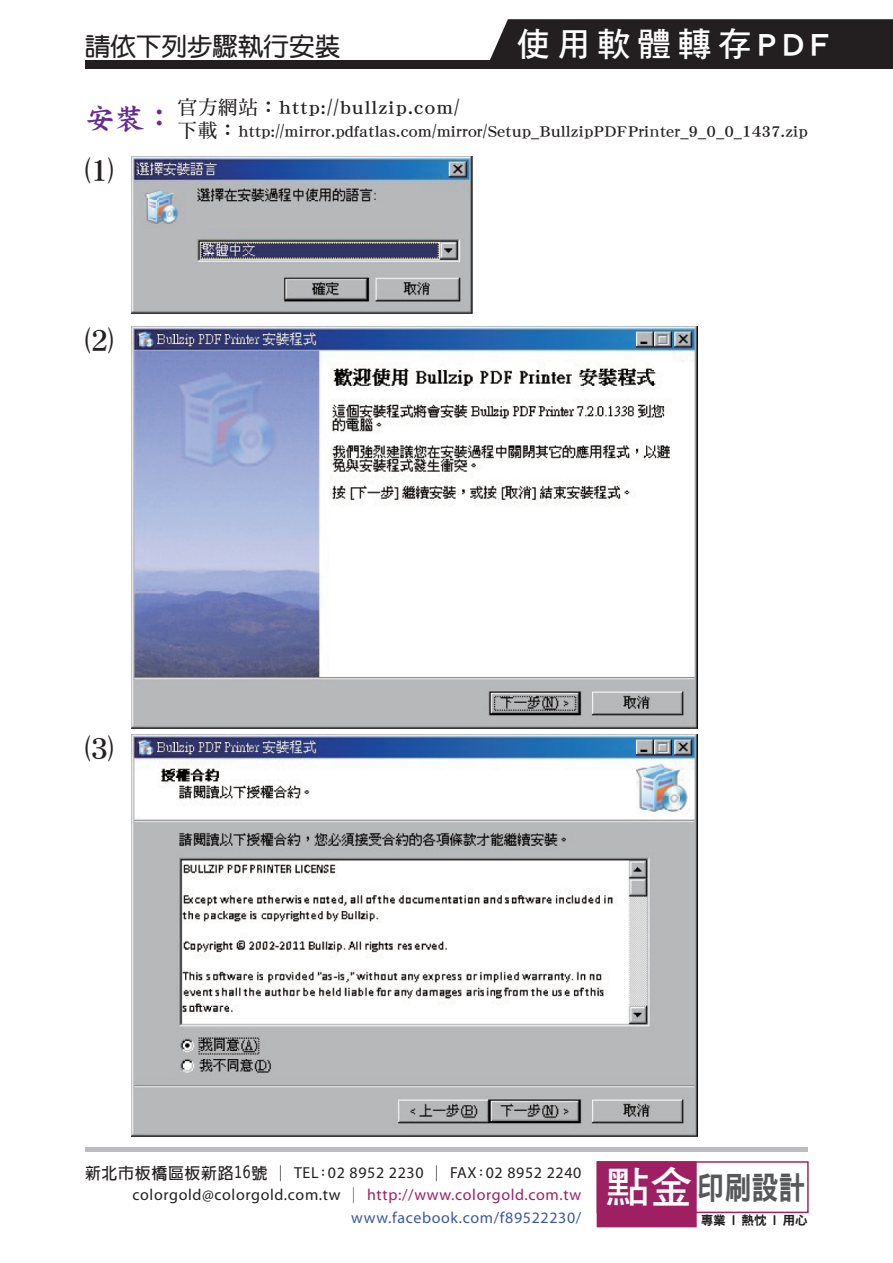
<style>
.page{position:relative;width:893px;height:1263px;background:#fff}
.page>*{position:absolute;margin:0;border:0;box-sizing:border-box;transform-origin:0 0}
.t1{font:33.45px "DF Hei Bd HKP BF";letter-spacing:.2em;color:#fff}
.t2{font:31.5px "DFN Hei W9 WIN BF";color:#57585a;scale:.85 1}
.t3{font:29.7px "DF Kai W9 WINP BF";color:#652d91}
.t4{font:28.5px "DF Ming Bd HKP BF";color:#231f20}
.t5{font:25.5px "DF Yuan Bd HK BF";color:#231f20}
.t6{font:19.35px "DF Ming Bd HKP BF";letter-spacing:.05em;color:#231f20}
.t7{font:16.35px "DF Ming Bd HKP BF";letter-spacing:.005em;color:#231f20}
.t8{font:15.9px/22.4px "Myriad Pro";letter-spacing:.04em;color:#9e2063;text-align:right}
.t9{font:12.6px "DFN Hei W9 WIN BF";color:#211e1e}
.s1{font-size:19.35px}
.s2{font-family:"New Gothic";font-weight:700;color:#231f20}
.s3{font-family:"New Gothic";font-weight:500;color:#231f20}
.s4{color:#231f20}
.s5{font-family:"Adobe Ming Std";font-weight:300;color:#231f20}
.s6{color:#211e1e}
.s7{font-family:"New Gothic";font-weight:500}
.s8{color:#3c5a9a}
.s9{font-family:"DF Hei Bd HK BF";font-size:43.5px;color:#fff}
</style>
<div class="page">
<div style="left:597px;top:1161px;width:100px;height:66px;background:#9e2063;border:1px solid #9e2063"></div>
<div style="left:597px;top:1161px;width:212px;height:52px;border:1px solid #9e2063"></div>
<div style="left:486px;top:19px;width:407px;height:50px;background:#231f20"></div>
<div style="left:85px;top:61px;width:458px;height:8px;background:#231f20"></div>
<hr style="left:85px;top:1147px;width:723px;height:4px;background:#bcbdc0">
<img style="left:132px;top:156px;width:341px;height:158px">
<img style="left:132px;top:327px;width:565px;height:402px">
<img style="left:132px;top:734px;width:565px;height:402px">
<h3 class="t5" style="left:85px;top:34px;width:257px">請依下列步驟執行安裝</h3>
<h1 class="t1" style="left:517px;top:27px;width:314px">使用軟體轉存PDF</h1>
<h3 class="t3" style="left:85px;top:104px;width:91px">安裝：</h3>
<h3 class="t4" style="left:85px;top:156px;width:30px">⑴</h3>
<p class="t6" style="left:178px;top:97px;width:283px">官方網站：http://bullzip.com/</p>
<p class="t7" style="left:178px;top:123px;width:631px"><span class="s1">下載：</span>http://mirror.pdfatlas.com/mirror/Setup_BullzipPDFPrinter_9_0_0_1437.zip</p>
<h3 class="t4" style="left:85px;top:326px;width:30px">⑵</h3>
<h3 class="t4" style="left:85px;top:734px;width:30px">⑶</h3>
<p class="t8" style="left:85px;top:1161px;width:498px"><span class="s2">新北市板橋區板新路16號</span> <span class="s3">|</span> <span class="s4">TEL</span><span class="s5">:</span><span class="s4">02 8952 2230</span> <span class="s3">|</span> <span class="s4">FAX</span><span class="s5">:</span><span class="s4">02 8952 2240 </span><span class="s6">colorgold@colorgold.com.tw</span> <span class="s7">|</span> http://www.colorgold.com.tw <span class="s8">www.facebook.com/f89522230/</span></p>
<h2 class="t2" style="left:606px;top:1171px;width:236px"><span class="s9">點金</span>印刷設計</h2>
<p class="t9" style="left:701px;top:1214px;width:109px">專業 | 熱忱 | 用心</p>
</div>
